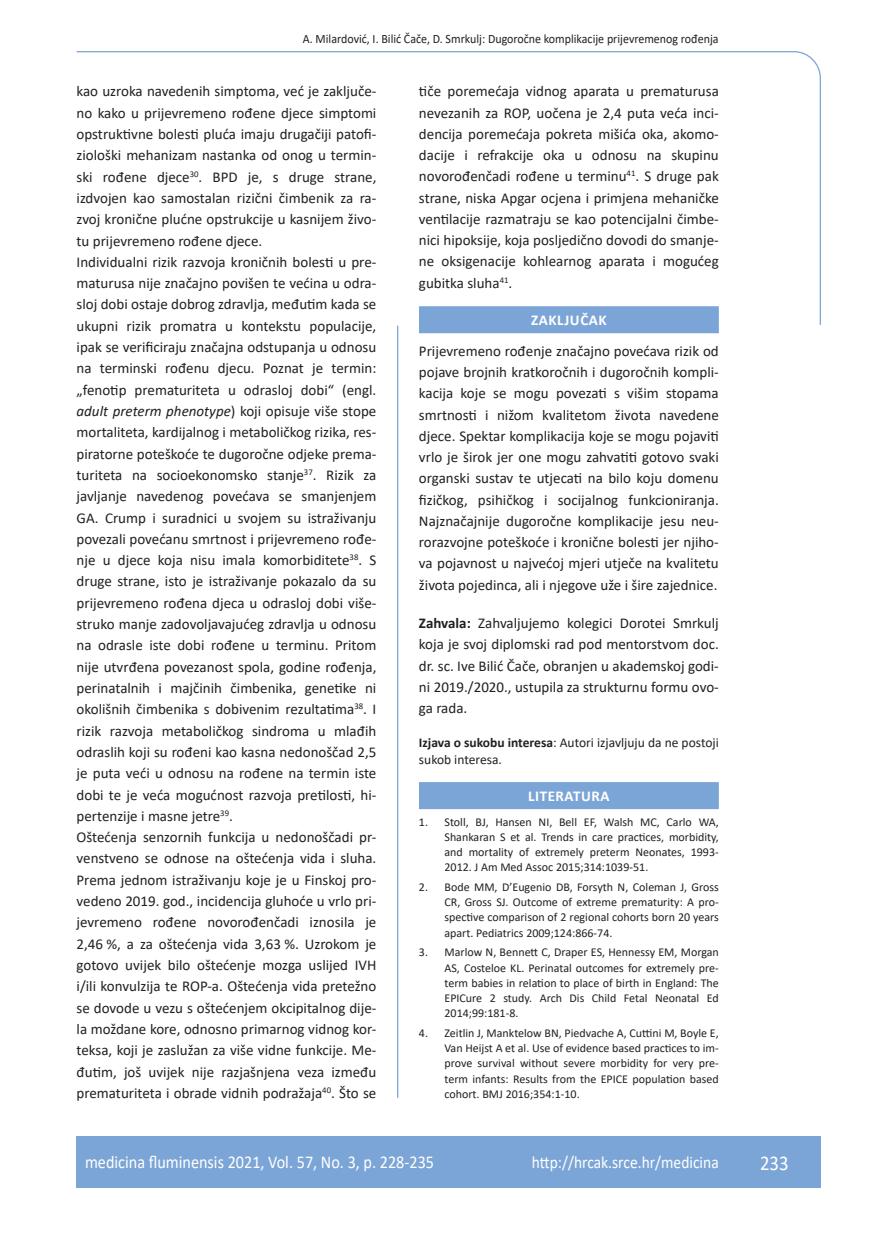
<style>
.page{position:relative;width:872px;height:1234px;background:#fff}
.page>*{position:absolute;margin:0;border:0;box-sizing:border-box;transform-origin:0 0}
.t1{font:21px "Calibri";color:#fff;scale:.9 1}
.t2{font:18px "Calibri";color:#fff;scale:.9 1}
.t3{font:17.25px "Calibri";color:#fff;scale:.9 1}
.osnovni_tekst{font:15px/21.3px "Calibri";color:#231f20;text-align:justify}
.naslov_ruler{font:700 15px "Calibri";letter-spacing:.04em;color:#fff}
.izjava{font:13.5px/16.8px "Calibri";color:#231f20}
.glava{font:12.75px "Calibri";color:#231f20;scale:.94 1}
.literatura{font:12px/15.3px "Calibri";color:#231f20;text-align:justify}
.s1{font-style:italic}
.s2{font-weight:700}
</style>
<div class="page">
<svg style="left:76px;top:51px;width:745px;height:275px"></svg>
<hr style="left:397px;top:325px;width:1px;height:772px;background:#7ca5d7">
<div style="left:77px;top:1135px;width:744px;height:51px;background:#7ca5d7"></div>
<div style="left:419px;top:306px;width:300px;height:27px;background:#7ca5d7"></div>
<div style="left:419px;top:782px;width:300px;height:27px;background:#7ca5d7"></div>
<p class="glava" style="left:303px;top:29px;width:444px">A. Milardović, I. Bilić Čače, D. Smrkulj: Dugoročne komplikacije prijevremenog rođenja</p>
<p class="osnovni_tekst" style="left:77px;top:80px;width:301px">kao uzroka navedenih simptoma, već je zaključe&shy;no kako u prijevremeno rođene djece simptomi opstruktivne bolesti pluća imaju drugačiji patofi&shy;ziološki mehanizam nastanka od onog u termin&shy;ski rođene djece<sup>30</sup>. BPD je, s druge strane, izdvojen kao samostalan rizični čimbenik za ra&shy;zvoj kronične plućne opstrukcije u kasnijem živo&shy;tu prijevremeno rođene djece.</p>
<p class="osnovni_tekst" style="left:77px;top:251px;width:301px">Individualni rizik razvoja kroničnih bolesti u pre&shy;maturusa nije značajno povišen te većina u odra&shy;sloj dobi ostaje dobrog zdravlja, međutim kada se ukupni rizik promatra u kontekstu populacije, ipak se verificiraju značajna odstupanja u odnosu na terminski rođenu djecu. Poznat je termin: „fenotip prematuriteta u odrasloj dobi“ (engl. <span class="s1">adult preterm phenotype</span>) koji opisuje više stope mortaliteta, kardijalnog i metaboličkog rizika, res&shy;piratorne poteškoće te dugoročne odjeke prema&shy;turiteta na socioekonomsko stanje<sup>37</sup>. Rizik za javljanje navedenog povećava se smanjenjem GA. Crump i suradnici u svojem su istraživanju povezali povećanu smrtnost i prijevremeno rođe&shy;nje u djece koja nisu imala komorbiditete<sup>38</sup>. S druge strane, isto je istraživanje pokazalo da su prijevremeno rođena djeca u odrasloj dobi više&shy;struko manje zadovoljavajućeg zdravlja u odnosu na odrasle iste dobi rođene u terminu. Pritom nije utvrđena povezanost spola, godine rođenja, perinatalnih i majčinih čimbenika, genetike ni okolišnih čimbenika s dobivenim rezultatima<sup>38</sup>. I rizik razvoja metaboličkog sindroma u mlađih odraslih koji su rođeni kao kasna nedonoščad 2,5 je puta veći u odnosu na rođene na termin iste dobi te je veća mogućnost razvoja pretilosti, hi&shy;pertenzije i masne jetre<sup>39</sup>.</p>
<p class="osnovni_tekst" style="left:77px;top:826px;width:301px">Oštećenja senzornih funkcija u nedonoščadi pr&shy;venstveno se odnose na oštećenja vida i sluha.<br>Prema jednom istraživanju koje je u Finskoj pro&shy;vedeno 2019. god., incidencija gluhoće u vrlo pri&shy;jevremeno rođene novorođenčadi iznosila je 2,46 %, a za oštećenja vida 3,63 %. Uzrokom je gotovo uvijek bilo oštećenje mozga uslijed IVH i/ili konvulzija te ROP-a. Oštećenja vida pretežno se dovode u vezu s oštećenjem okcipitalnog dije&shy;la moždane kore, odnosno primarnog vidnog kor&shy;teksa, koji je zaslužan za više vidne funkcije. Me&shy;đutim, još uvijek nije razjašnjena veza između prematuriteta i obrade vidnih podražaja<sup>40</sup>. Što se</p>
<p class="osnovni_tekst" style="left:419px;top:80px;width:301px">tiče poremećaja vidnog aparata u prematurusa nevezanih za ROP, uočena je 2,4 puta veća inci&shy;dencija poremećaja pokreta mišića oka, akomo&shy;dacije i refrakcije oka u odnosu na skupinu novorođenčadi rođene u terminu<sup>41</sup>. S druge pak strane, niska Apgar ocjena i primjena mehaničke ventilacije razmatraju se kao potencijalni čimbe&shy;nici hipoksije, koja posljedično dovodi do smanje&shy;ne oksigenacije kohlearnog aparata i mogućeg gubitka sluha<sup>41</sup>.</p>
<p class="naslov_ruler" style="left:531px;top:309px;width:77px">ZAKLJUČAK</p>
<p class="osnovni_tekst" style="left:419px;top:340px;width:301px">Prijevremeno rođenje značajno povećava rizik od pojave brojnih kratkoročnih i dugoročnih kompli&shy;kacija koje se mogu povezati s višim stopama smrtnosti i nižom kvalitetom života navedene djece. Spektar komplikacija koje se mogu pojaviti vrlo je širok jer one mogu zahvatiti gotovo svaki organski sustav te utjecati na bilo koju domenu fizičkog, psihičkog i socijalnog funkcioniranja.<br>Najznačajnije dugoročne komplikacije jesu neu&shy;rorazvojne poteškoće i kronične bolesti jer njiho&shy;va pojavnost u najvećoj mjeri utječe na kvalitetu života pojedinca, ali i njegove uže i šire zajednice.</p>
<p class="osnovni_tekst" style="left:419px;top:612px;width:301px"><span class="s2">Zahvala:</span> Zahvaljujemo kolegici Dorotei Smrkulj koja je svoj diplomski rad pod mentorstvom doc. dr. sc. Ive Bilić Čače, obranjen u akademskoj godi&shy;ni 2019./2020., ustupila za strukturnu formu ovo&shy;ga rada.</p>
<p class="izjava" style="left:419px;top:733px;width:301px"><span class="s2">Izjava o sukobu interesa</span>: Autori izjavljuju da ne postoji sukob interesa.</p>
<p class="naslov_ruler" style="left:528px;top:785px;width:83px">LITERATURA</p>
<p class="literatura" style="left:444px;top:813px;width:276px;text-indent:-26px">1. Stoll, BJ, Hansen NI, Bell EF, Walsh MC, Carlo WA, Shankaran S et al. Trends in care practices, morbidity, and mortality of extremely preterm Neonates, 1993- 2012. J Am Med Assoc 2015;314:1039-51.</p>
<p class="literatura" style="left:444px;top:878px;width:276px;text-indent:-26px">2. Bode MM, D’Eugenio DB, Forsyth N, Coleman J, Gross CR, Gross SJ. Outcome of extreme prematurity: A pro&shy;spective comparison of 2 regional cohorts born 20 years apart. Pediatrics 2009;124:866-74.</p>
<p class="literatura" style="left:444px;top:944px;width:276px;text-indent:-26px">3. Marlow N, Bennett C, Draper ES, Hennessy EM, Morgan AS, Costeloe KL. Perinatal outcomes for extremely pre&shy;term babies in relation to place of birth in England: The EPICure 2 study. Arch Dis Child Fetal Neonatal Ed 2014;99:181-8.</p>
<p class="literatura" style="left:444px;top:1024px;width:276px;text-indent:-26px">4. Zeitlin J, Manktelow BN, Piedvache A, Cuttini M, Boyle E, Van Heijst A et al. Use of evidence based practices to im&shy;prove survival without severe morbidity for very pre&shy;term infants: Results from the EPICE population based cohort. BMJ 2016;354:1-10.</p>
<p class="t2" style="left:85px;top:1149px;width:389px">medicina fluminensis 2021, Vol. 57, No. 3, p. 228-235</p>
<p class="t3" style="left:532px;top:1150px;width:209px">http://hrcak.srce.hr/medicina</p>
<p class="t1" style="left:760px;top:1147px;width:33px">233</p>
</div>
